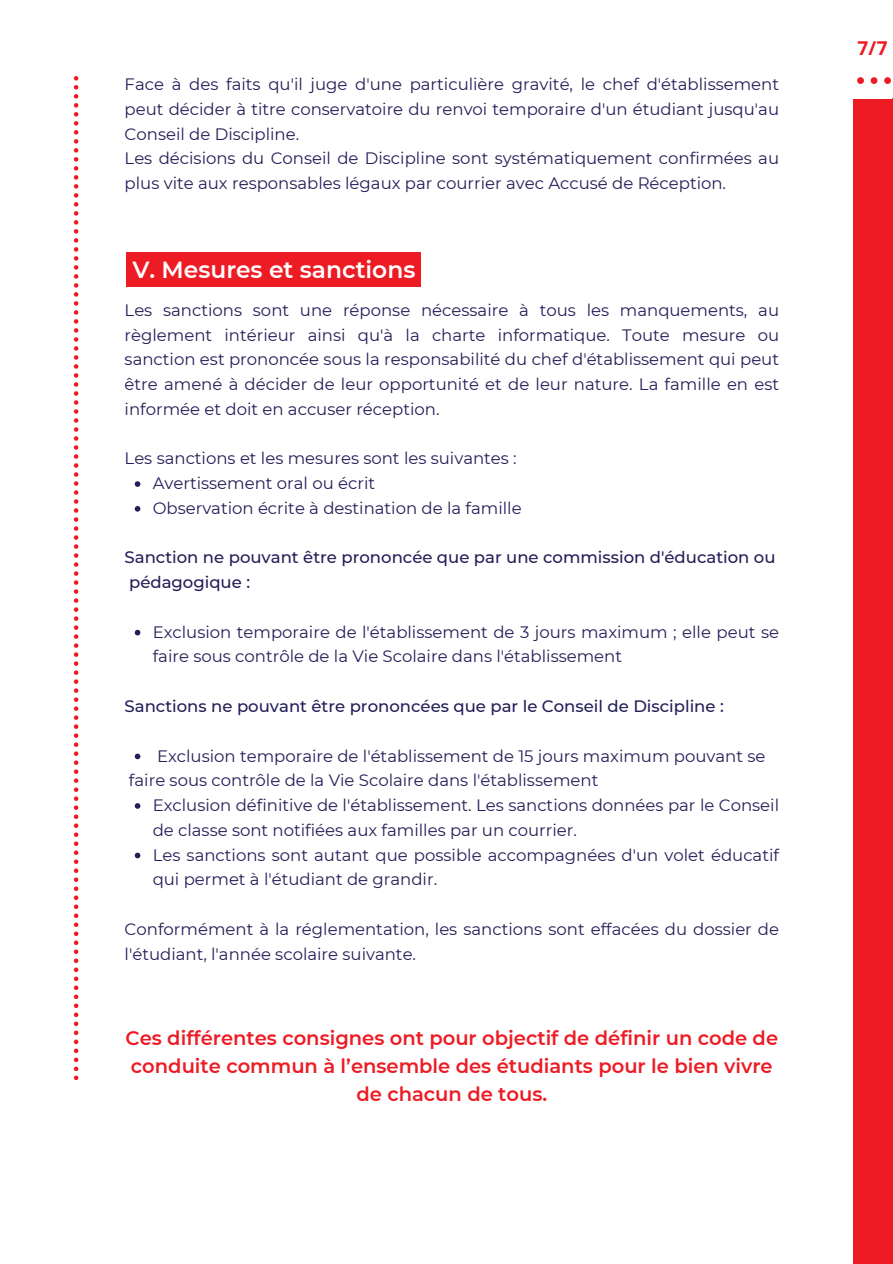
<style>
.page{position:relative;width:893px;height:1264px;background:#fff}
.page>*{position:absolute;margin:0;border:0;box-sizing:border-box;transform-origin:0 0}
.t1{font:600 23.4px "Montserrat";color:#fff}
.t2{font:600 19.5px/28.2px "Montserrat";color:#ed1b24;text-align:center}
.t3{font:700 19.05px "Open Sans";color:#ed1b24}
.t4{font:16.5px/24.8px "Montserrat";color:#231e57}
.t5{font:500 16.5px/24.8px "Montserrat";color:#231e57}
</style>
<div class="page">
<svg style="left:74px;top:76px;width:4px;height:1004px"></svg>
<div style="left:853px;top:98px;width:39px;height:1165px;background:#ed1b24"></div>
<svg style="left:857px;top:77px;width:33px;height:7px"></svg>
<svg style="left:135px;top:481px;width:5px;height:6px"></svg>
<svg style="left:135px;top:506px;width:5px;height:5px"></svg>
<svg style="left:135px;top:630px;width:5px;height:5px"></svg>
<svg style="left:135px;top:753px;width:5px;height:6px"></svg>
<svg style="left:135px;top:803px;width:5px;height:5px"></svg>
<svg style="left:135px;top:852px;width:5px;height:6px"></svg>
<div style="left:127px;top:253px;width:294px;height:34px;background:#ed1b24"></div>
<p class="t4" style="left:125px;top:71px;width:656px">Face à des faits qu'il juge d'une particulière gravité, le chef d'établissement peut décider à titre conservatoire du renvoi temporaire d'un étudiant jusqu'au Conseil de Discipline.<br>Les décisions du Conseil de Discipline sont systématiquement confirmées au plus vite aux responsables légaux par courrier avec Accusé de Réception.</p>
<h1 class="t1" style="left:132px;top:253px;width:284px">V. Mesures et sanctions</h1>
<p class="t4" style="left:125px;top:297px;width:656px;text-align:justify">Les sanctions sont une réponse nécessaire à tous les manquements, au règlement intérieur ainsi qu'à la charte informatique. Toute mesure ou sanction est prononcée sous la responsabilité du chef d'établissement qui peut être amené à décider de leur opportunité et de leur nature. La famille en est informée et doit en accuser réception.</p>
<p class="t4" style="left:153px;top:445px;width:370px;text-indent:-28px">Les sanctions et les mesures sont les suivantes :<br>Avertissement oral ou écrit<br>Observation écrite à destination de la famille</p>
<p class="t5" style="left:125px;top:544px;width:652px">Sanction ne pouvant être prononcée que par une commission d'éducation ou pédagogique :</p>
<p class="t4" style="left:153px;top:619px;width:628px">Exclusion temporaire de l'établissement de 3 jours maximum ; elle peut se faire sous contrôle de la Vie Scolaire dans l'établissement</p>
<p class="t5" style="left:125px;top:693px;width:600px">Sanctions ne pouvant être prononcées que par le Conseil de Discipline :</p>
<p class="t4" style="left:129px;top:742px;width:638px;text-indent:28px">Exclusion temporaire de l'établissement de 15 jours maximum pouvant se faire sous contrôle de la Vie Scolaire dans l'établissement</p>
<p class="t4" style="left:153px;top:792px;width:628px">Exclusion définitive de l'établissement. Les sanctions données par le Conseil de classe sont notifiées aux familles par un courrier.<br>Les sanctions sont autant que possible accompagnées d'un volet éducatif qui permet à l'étudiant de grandir.</p>
<p class="t4" style="left:125px;top:916px;width:656px">Conformément à la réglementation, les sanctions sont effacées du dossier de l'étudiant, l'année scolaire suivante.</p>
<p class="t2" style="left:125px;top:1023px;width:654px">Ces différentes consignes ont pour objectif de définir un code de conduite commun à l’ensemble des étudiants pour le bien vivre de chacun de tous.</p>
<p class="t3" style="left:857px;top:35px;width:32px">7/7</p>
</div>
